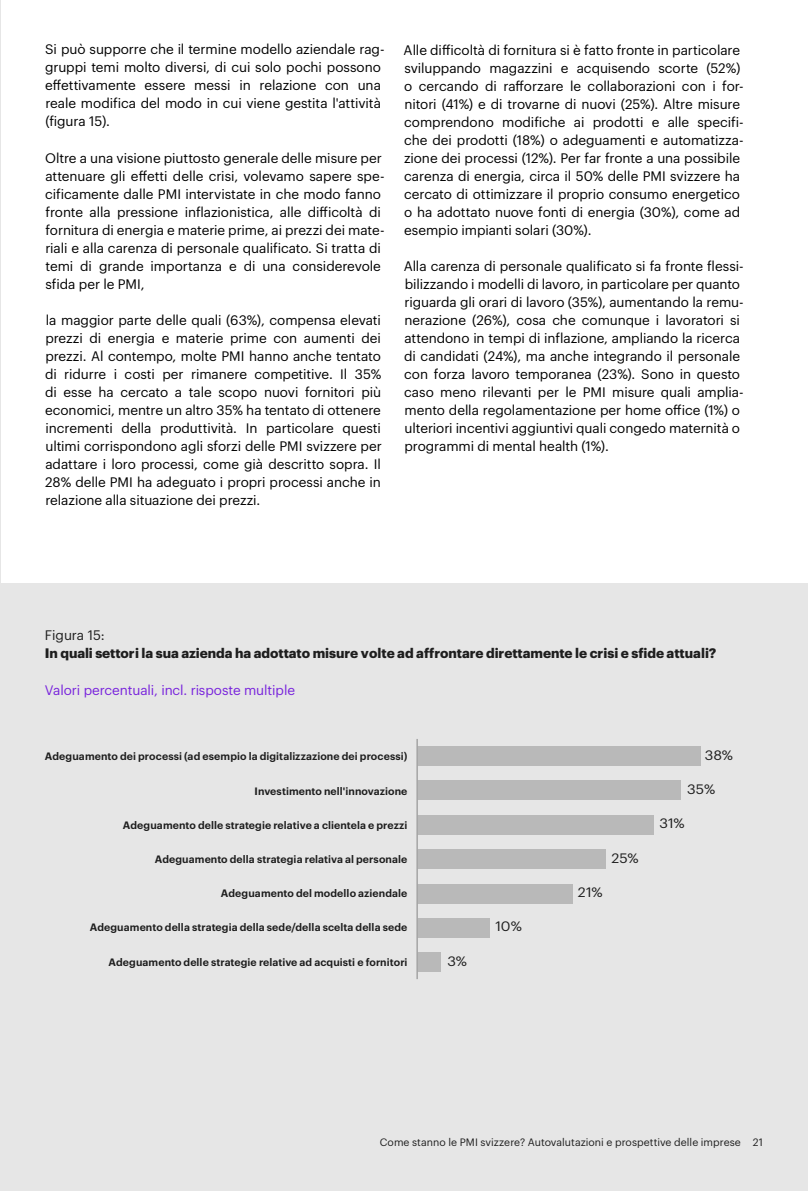
<style>
.page{position:relative;width:808px;height:1191px;background:#fff}
.page>*{position:absolute;margin:0;border:0;box-sizing:border-box;transform-origin:0 0}
.t1{font:13.5px/18px "Graphik";letter-spacing:-.005em;color:#000}
.t2{font:700 13.5px "Graphik";letter-spacing:-.005em;color:#1e1e1e}
.t3{font:13.5px "Graphik";letter-spacing:-.005em;color:#7823dc}
.t4{font:13.5px "Graphik";letter-spacing:-.005em;color:#1e1e1e}
.t5{font:13.35px "Graphik";color:#1e1e1e;scale:1.07 1}
.t6{font:600 10.5px "Graphik";letter-spacing:.005em;color:#1e1e1e}
.t7{font:10.5px "Graphik";letter-spacing:.005em;color:#1e1e1e}
</style>
<div class="page">
<div style="left:0;top:583px;width:808px;height:608px;background:#e6e6e6"></div>
<div style="left:417px;top:746px;width:284px;height:19px;background:#b9b9b9"></div>
<div style="left:417px;top:780px;width:264px;height:19px;background:#b9b9b9"></div>
<div style="left:417px;top:815px;width:236px;height:19px;background:#b9b9b9"></div>
<div style="left:417px;top:849px;width:189px;height:19px;background:#b9b9b9"></div>
<div style="left:417px;top:884px;width:156px;height:19px;background:#b9b9b9"></div>
<div style="left:417px;top:918px;width:73px;height:19px;background:#b9b9b9"></div>
<div style="left:417px;top:953px;width:24px;height:19px;background:#b9b9b9"></div>
<hr style="left:416px;top:739px;width:2px;height:240px;background:#a5a5a5">
<p class="t1" style="left:45px;top:39px;width:341px">Si può supporre che il termine modello aziendale rag&shy;gruppi temi molto diversi, di cui solo pochi possono effettivamente essere messi in relazione con una reale modifica del modo in cui viene gestita l'attività (figura 15).</p>
<p class="t1" style="left:45px;top:147px;width:341px">Oltre a una visione piuttosto generale delle misure per attenuare gli effetti delle crisi, volevamo sapere spe&shy;cificamente dalle PMI intervistate in che modo fanno fronte alla pressione inflazionistica, alle difficoltà di fornitura di energia e materie prime, ai prezzi dei mate&shy;riali e alla carenza di personale qualificato. Si tratta di temi di grande importanza e di una considerevole sfida per le PMI,</p>
<p class="t1" style="left:45px;top:309px;width:338px;text-align:justify">la maggior parte delle quali (63%), compensa elevati prezzi di energia e materie prime con aumenti dei prezzi. Al contempo, molte PMI hanno anche tentato di ridurre i costi per rimanere competitive. Il 35% di esse ha cercato a tale scopo nuovi fornitori più economici, mentre un altro 35% ha tentato di ottenere incrementi della produttività. In particolare questi ultimi corrispondono agli sforzi delle PMI svizzere per adattare i loro processi, come già descritto sopra. Il 28% delle PMI ha adeguato i propri processi anche in relazione alla situazione dei prezzi.</p>
<p class="t1" style="left:404px;top:40px;width:342px">Alle difficoltà di fornitura si è fatto fronte in particolare sviluppando magazzini e acquisendo scorte (52%) o cercando di rafforzare le collaborazioni con i for&shy;nitori (41%) e di trovarne di nuovi (25%). Altre misure comprendono modifiche ai prodotti e alle specifi&shy;che dei prodotti (18%) o adeguamenti e automatizza&shy;zione dei processi (12%). Per far fronte a una possibile carenza di energia, circa il 50% delle PMI svizzere ha cercato di ottimizzare il proprio consumo energetico o ha adottato nuove fonti di energia (30%), come ad esempio impianti solari (30%).</p>
<p class="t1" style="left:404px;top:255px;width:342px">Alla carenza di personale qualificato si fa fronte flessi&shy;bilizzando i modelli di lavoro, in particolare per quanto riguarda gli orari di lavoro (35%), aumentando la remu&shy;nerazione (26%), cosa che comunque i lavoratori si attendono in tempi di inflazione, ampliando la ricerca di candidati (24%), ma anche integrando il personale con forza lavoro temporanea (23%). Sono in questo caso meno rilevanti per le PMI misure quali amplia&shy;mento della regolamentazione per home office (1%) o ulteriori incentivi aggiuntivi quali congedo maternità o programmi di mental health (1%).</p>
<p class="t4" style="left:45px;top:625px;width:61px">Figura 15:</p>
<p class="t2" style="left:45px;top:643px;width:673px">In quali settori la sua azienda ha adottato misure volte ad affrontare direttamente le crisi e sfide attuali?</p>
<p class="t3" style="left:45px;top:679px;width:252px">Valori percentuali, incl. risposte multiple</p>
<p class="t6" style="left:45px;top:748px;width:364px">Adeguamento dei processi (ad esempio la digitalizzazione dei processi)</p>
<p class="t6" style="left:255px;top:782px;width:154px">Investimento nell'innovazione</p>
<p class="t6" style="left:123px;top:817px;width:286px">Adeguamento delle strategie relative a clientela e prezzi</p>
<p class="t6" style="left:155px;top:851px;width:254px">Adeguamento della strategia relativa al personale</p>
<p class="t6" style="left:221px;top:885px;width:188px">Adeguamento del modello aziendale</p>
<p class="t6" style="left:90px;top:919px;width:319px">Adeguamento della strategia della sede/della scelta della sede</p>
<p class="t6" style="left:109px;top:953px;width:300px">Adeguamento delle strategie relative ad acquisti e fornitori</p>
<p class="t5" style="left:447px;top:951px;width:20px">3%</p>
<p class="t5" style="left:495px;top:916px;width:26px">10%</p>
<p class="t5" style="left:612px;top:847px;width:27px">25%</p>
<p class="t5" style="left:578px;top:882px;width:25px">21%</p>
<p class="t5" style="left:705px;top:744px;width:28px">38%</p>
<p class="t5" style="left:687px;top:779px;width:28px">35%</p>
<p class="t5" style="left:660px;top:813px;width:25px">31%</p>
<p class="t7" style="left:380px;top:1134px;width:385px">Come stanno le PMI svizzere? Autovalutazioni e prospettive delle imprese 21</p>
</div>
